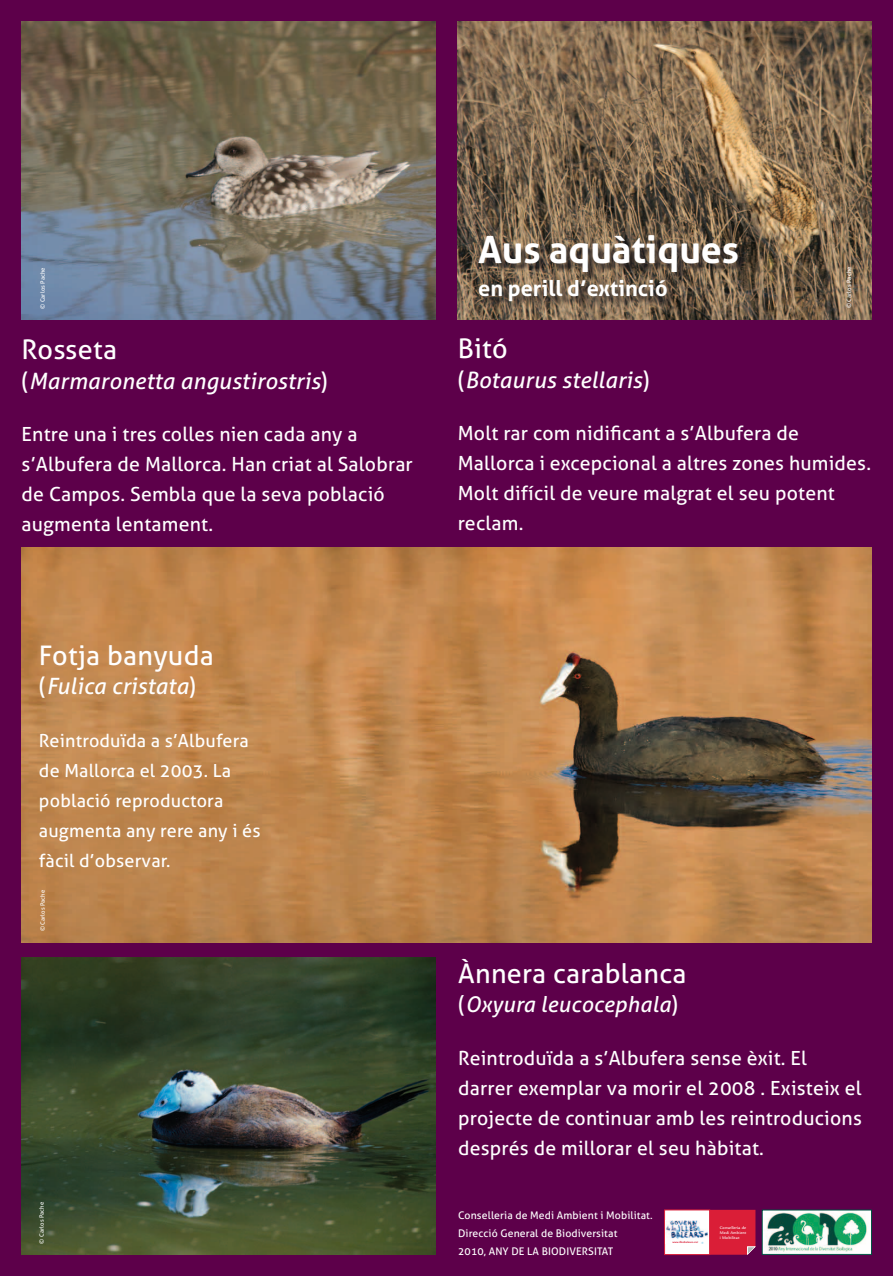
<style>
.page{position:relative;width:893px;height:1276px;background:#5d004a}
.page>*{position:absolute;margin:0;border:0;box-sizing:border-box;transform-origin:0 0}
.t1{font:700 37.5px "Aller";color:#fff}
.t2{font:27px "Aller";letter-spacing:.01em;color:#fff}
.t3{font:italic 22.5px "Aller";letter-spacing:.01em;color:#fff}
.t4{font:italic 21.75px "Aller";letter-spacing:.01em;color:#fff}
.t5{font:700 21.75px "Aller";color:#fff}
.t6{font:19.5px/30px "Aller";letter-spacing:.01em;color:#fff}
.t7{font:18px/30px "Aller";letter-spacing:.01em;color:#fff}
.t8{font:10.5px/18px "Aller";letter-spacing:.01em;color:#fff}
.t9{font:6px "Aller";letter-spacing:.01em;color:#fff}
.t10{font:500 4.28px/4.9px "Legacy Sans";letter-spacing:.02em;color:#fff;text-align:justify}
.t11{font:700 3px "Legacy Sans";color:#da1e37}
.s1{font-style:normal}
</style>
<div class="page">
<img style="left:21px;top:957px;width:415px;height:297px">
<img style="left:21px;top:21px;width:415px;height:298px">
<img style="left:457px;top:21px;width:415px;height:298px">
<img style="left:21px;top:547px;width:851px;height:396px">
<div style="left:664px;top:1209px;width:46px;height:45px;background:#fff;border:1px solid #da1e37"></div>
<div style="left:710px;top:1209px;width:45px;height:45px;background:#da1e37"></div>
<img style="left:665px;top:1220px;width:43px;height:24px">
<div style="left:480px;top:236px;width:267px;height:74px;background:#1a171c;opacity:.75"></div>
<img style="left:764px;top:1211px;width:106px;height:41px">
<div style="left:762px;top:1209px;width:110px;height:45px;border:1px solid #005143"></div>
<p class="t9" style="left:39px;top:309px;width:43px;rotate:-90deg">© Carlos Pache</p>
<h2 class="t2" style="left:22px;top:333px;width:97px">Rosseta</h2>
<p class="t3" style="left:22px;top:367px;width:308px"><span class="s1">(</span>Marmaronetta angustirostris<span class="s1">)</span></p>
<p class="t6" style="left:22px;top:419px;width:393px">Entre una i tres colles nien cada any a s’Albufera de Mallorca. Han criat al Salobrar de Campos. Sembla que la seva població augmenta lentament.</p>
<h2 class="t2" style="left:39px;top:639px;width:176px">Fotja banyuda</h2>
<p class="t3" style="left:39px;top:672px;width:158px"><span class="s1">(</span>Fulica cristata<span class="s1">)</span></p>
<p class="t7" style="left:39px;top:725px;width:223px">Reintroduïda a s’Albufera de Mallorca el 2003. La població reproductora augmenta any rere any i és fàcil d’observar.</p>
<p class="t9" style="left:39px;top:931px;width:43px;rotate:-90deg">© Carlos Pache</p>
<p class="t9" style="left:38px;top:1243px;width:43px;rotate:-90deg">© Carlos Pache</p>
<h1 class="t1" style="left:478px;top:227px;width:263px">Aus aquàtiques</h1>
<p class="t5" style="left:478px;top:275px;width:191px">en perill d’extinció</p>
<p class="t9" style="left:845px;top:308px;width:43px;rotate:-90deg">© Carlos Pache</p>
<h2 class="t2" style="left:458px;top:332px;width:51px">Bitó</h2>
<p class="t3" style="left:458px;top:366px;width:193px"><span class="s1">(</span>Botaurus stellaris<span class="s1">)</span></p>
<p class="t6" style="left:458px;top:418px;width:415px">Molt rar com nidificant a s’Albufera de Mallorca i excepcional a altres zones humides.<br>Molt difícil de veure malgrat el seu potent reclam.</p>
<h2 class="t2" style="left:458px;top:956px;width:230px">Ànnera carablanca</h2>
<p class="t4" style="left:458px;top:991px;width:221px"><span class="s1">(</span>Oxyura leucocephala<span class="s1">)</span></p>
<p class="t6" style="left:458px;top:1042px;width:405px">Reintroduïda a s’Albufera sense èxit. El darrer exemplar va morir el 2008 . Existeix el projecte de continuar amb les reintroducions després de millorar el seu hàbitat.</p>
<p class="t8" style="left:458px;top:1206px;width:196px">Conselleria de Medi Ambient i Mobilitat.<br>Direcció General de Biodiversitat<br>2010, ANY DE LA BIODIVERSITAT</p>
<p class="t11" style="left:672px;top:1240px;width:27px">www.illesbalears.cat</p>
<p class="t10" style="left:720px;top:1225px;width:28px">Conselleria de Medi Ambient i Mobilitat</p>
</div>
